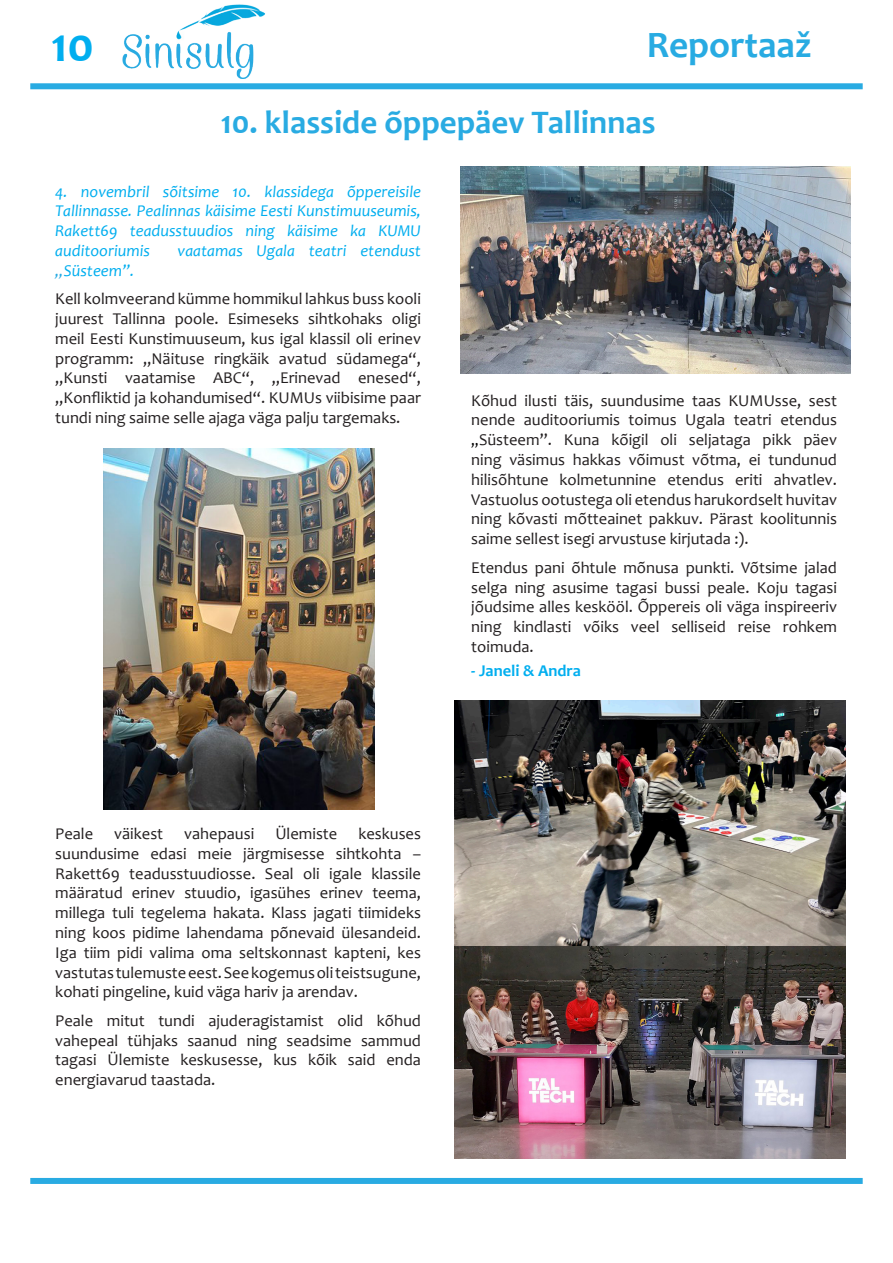
<style>
.page{position:relative;width:893px;height:1263px;background:#fff}
.page>*{position:absolute;margin:0;border:0;box-sizing:border-box;transform-origin:0 0}
.t1{font:700 49.5px "Candara";color:#00aeef}
.t2{font:700 37.5px "Candara";color:#28abe2}
.t3{font:700 33px "Candara";color:#29abe2}
.t4{font:16.5px/19.8px "Candara";color:#231f20;text-align:justify}
.t5{font:italic 16.5px/19.8px "Candara";color:#00aeef;text-align:justify}
.t6{font:700 16.5px "Candara";color:#00aeef}
.s1{color:#29abe2}
.s2{font-size:15px;color:#000}
</style>
<div class="page">
<div style="left:30px;top:1178px;width:833px;height:6px;background:#29abe2"></div>
<div style="left:30px;top:83px;width:833px;height:6px;background:#29abe2"></div>
<img style="left:103px;top:448px;width:271px;height:362px">
<img style="left:455px;top:946px;width:390px;height:213px">
<img style="left:460px;top:166px;width:391px;height:208px">
<img style="left:455px;top:701px;width:390px;height:245px">
<img style="left:122px;top:4px;width:144px;height:75px">
<p class="t1" style="left:51px;top:14px;width:44px">10</p>
<p class="t2" style="left:647px;top:21px;width:166px">Reportaaž</p>
<p class="t3" style="left:221px;top:102px;width:436px">10. klasside õppepäev Tallinnas</p>
<p class="t5" style="left:55px;top:181px;width:367px">4. novembril sõitsime 10. klassidega õppereisile Tallinnasse. Pealinnas käisime Eesti Kunstimuuseumis, Rakett69 teadusstuudios ning käisime ka KUMU auditooriumis</p>
<p class="t5" style="left:178px;top:241px;width:245px">vaatamas Ugala teatri etendust</p>
<p class="t5" style="left:55px;top:260px;width:81px"><span class="s1">„</span>Süsteem”.</p>
<p class="t4" style="left:55px;top:289px;width:367px">Kell kolmveerand kümme hommikul lahkus buss kooli juurest Tallinna poole. Esimeseks sihtkohaks oligi meil Eesti Kunstimuuseum, kus igal klassil oli erinev programm: „Näituse ringkäik avatud südamega“, „Kunsti vaatamise ABC“, „Erinevad enesed“, „Konfliktid ja kohandumised“. KUMUs viibisime paar tundi ning saime selle ajaga väga palju targemaks.</p>
<p class="t4" style="left:471px;top:390px;width:367px">Kõhud ilusti täis, suundusime taas KUMUsse, sest nende auditooriumis toimus Ugala teatri etendus <span class="s2">„</span>Süsteem”. Kuna kõigil oli seljataga pikk päev ning väsimus hakkas võimust võtma, ei tundunud hilisõhtune kolmetunnine etendus eriti ahvatlev.<br>Vastuolus ootustega oli etendus harukordselt huvitav ning kõvasti mõtteainet pakkuv. Pärast koolitunnis saime sellest isegi arvustuse kirjutada :).</p>
<p class="t4" style="left:471px;top:557px;width:367px">Etendus pani õhtule mõnusa punkti. Võtsime jalad selga ning asusime tagasi bussi peale. Koju tagasi jõudsime alles keskööl. Õppereis oli väga inspireeriv ning kindlasti võiks veel selliseid reise rohkem toimuda.</p>
<p class="t6" style="left:471px;top:660px;width:111px">- Janeli &amp; Andra</p>
<p class="t4" style="left:55px;top:823px;width:39px">Peale</p>
<p class="t4" style="left:114px;top:823px;width:50px">väikest</p>
<p class="t4" style="left:184px;top:823px;width:72px">vahepausi</p>
<p class="t4" style="left:275px;top:823px;width:63px">Ülemiste</p>
<p class="t4" style="left:55px;top:823px;width:367px;text-indent:303px">keskuses suundusime edasi meie järgmisesse sihtkohta – Rakett69 teadusstuudiosse. Seal oli igale klassile määratud erinev stuudio, igasühes erinev teema, millega tuli tegelema hakata. Klass jagati tiimideks ning koos pidime lahendama põnevaid ülesandeid.<br>Iga tiim pidi valima oma seltskonnast kapteni, kes vastutas tulemuste eest. See kogemus oli teistsugune, kohati pingeline, kuid väga hariv ja arendav.</p>
<p class="t4" style="left:55px;top:1010px;width:367px">Peale mitut tundi ajuderagistamist olid kõhud vahepeal tühjaks saanud ning seadsime sammud tagasi Ülemiste keskusesse, kus kõik said enda energiavarud taastada.</p>
</div>
